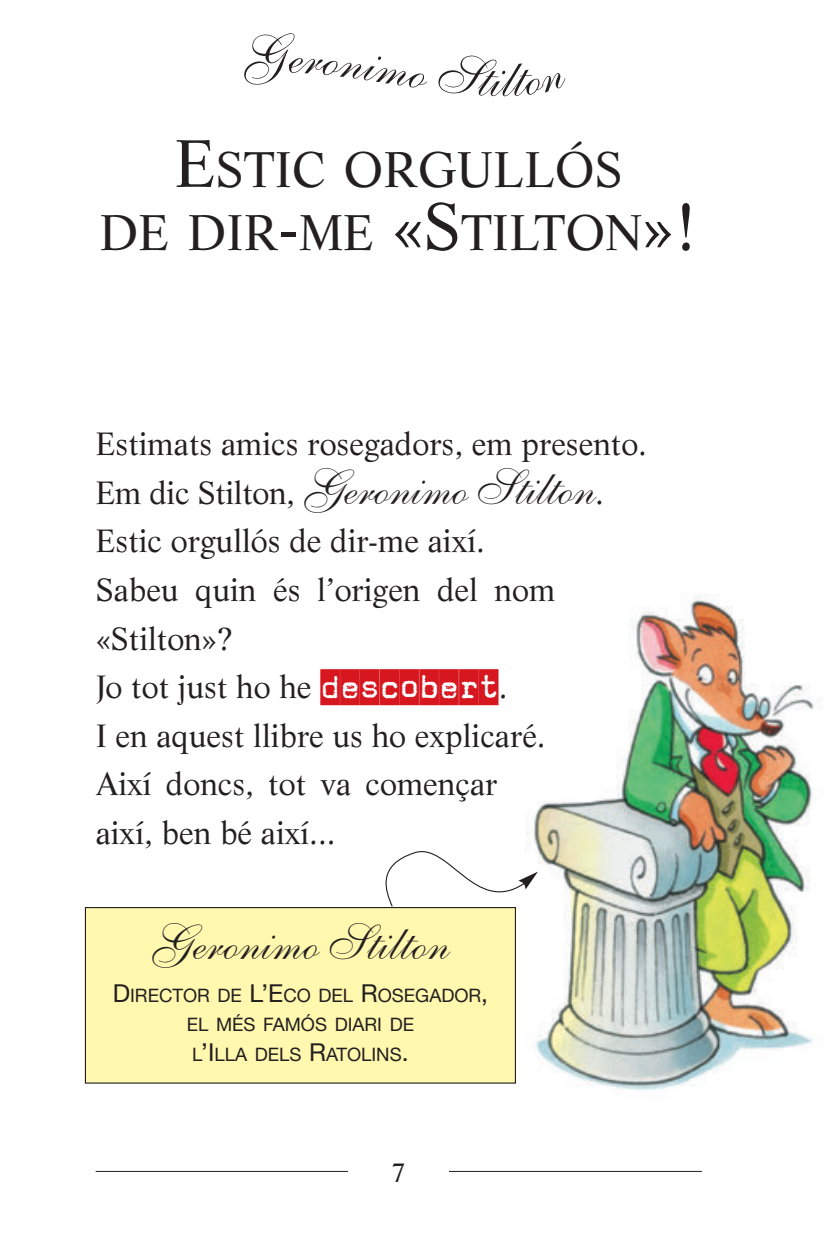
<style>
.page{position:relative;width:830px;height:1242px;background:#fff}
.page>*{position:absolute;margin:0;border:0;box-sizing:border-box;transform-origin:0 0}
.t1{font:49.5px "Shelley Allegro Script";letter-spacing:-.005em;color:#231f20}
.t2{font:49.05px/63px "Life";color:#231f20;text-align:center}
.t3{font:31.5px/48.6px "Life";color:#231f20}
.t4{font:27px "Life";color:#231f20}
.t5{font:18.45px/29.7px "Helvetica Neue";color:#231f20;text-align:center}
.s1{font-size:65.25px}
.s2{font-family:"Life";font-size:31.5px}
.s3{font-family:"Magda Cameo";font-size:36px;color:#d7171f}
.s4{font-size:24.75px}
</style>
<div class="page">
<svg style="left:84px;top:595px;width:737px;height:577px"></svg>
<h2 class="t2" style="left:100px;top:142px;width:600px"><span class="s1">E</span>STIC ORGULLÓS<br>DE DIR<span class="s1">-</span>ME <span class="s1">«S</span>TILTON<span class="s1">»!</span></h2>
<p class="t3" style="left:96px;top:422px;width:553px">Estimats amics rosegadors, em presento.</p>
<h1 class="t1" style="left:96px;top:474px;width:509px"><span class="s2">Em dic Stilton,</span> Geronimo Stilton<span class="s2">.</span></h1>
<p class="t3" style="left:96px;top:519px;width:461px">Estic orgullós de dir-me així.<br>Sabeu quin és l’origen del nom «Stilton»?<br>Jo tot just ho he <span class="s3">DESCOBERT</span>.<br>I en aquest llibre us ho explicaré.<br>Així doncs, tot va començar així, ben bé així...</p>
<h1 class="t1" style="left:151px;top:929px;width:300px">Geronimo Stilton</h1>
<p class="t5" style="left:113px;top:982px;width:377px"><span class="s4">D</span>IRECTOR DE <span class="s4">L’E</span>CO DEL <span class="s4">R</span>OSEGADOR<span class="s4">,<br></span>EL MÉS FAMÓS DIARI DE<br>L<span class="s4">’I</span>LLA DELS <span class="s4">R</span>ATOLINS<span class="s4">.</span></p>
<p class="t4" style="left:391px;top:1161px;width:17px">7</p>
</div>
